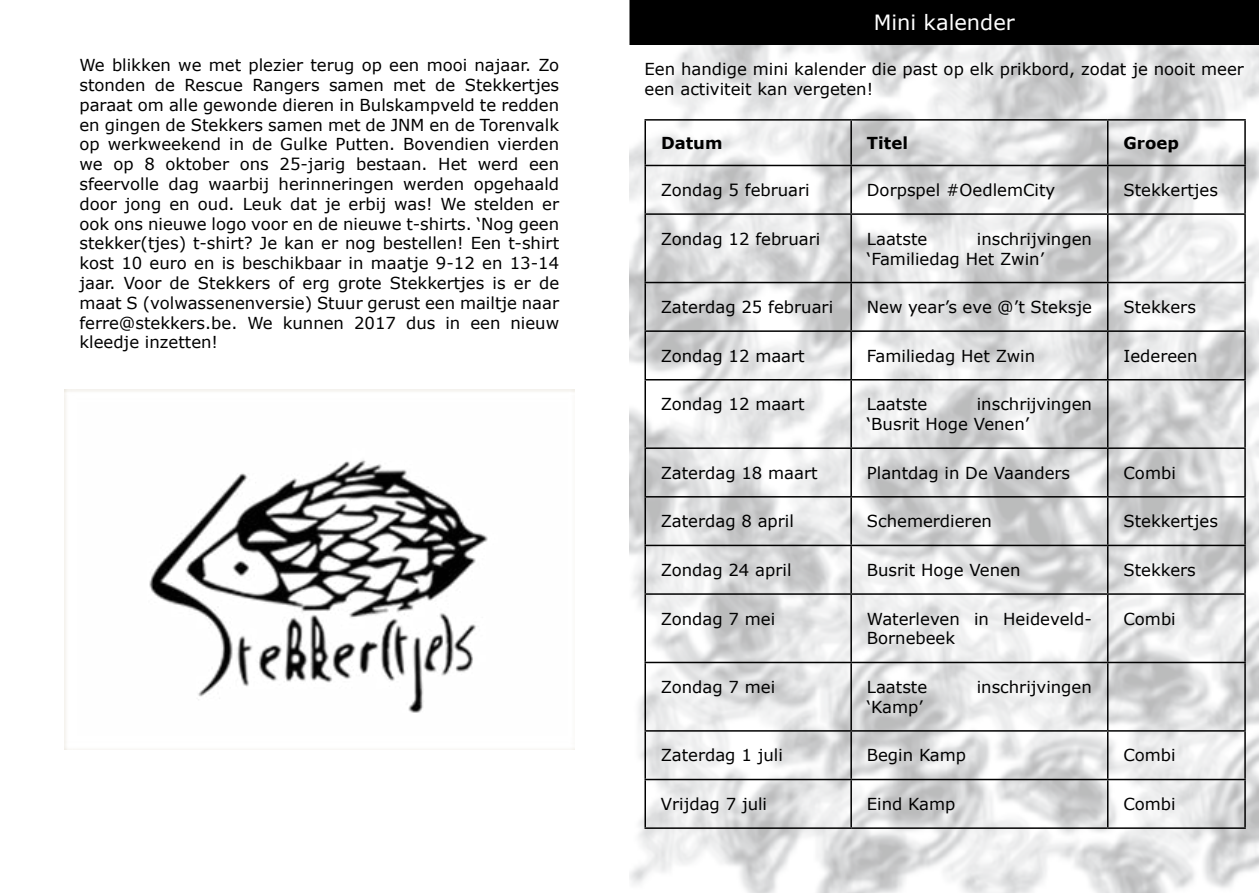
<style>
.page{position:relative;width:1259px;height:893px;background:#fff}
.page>*{position:absolute;margin:0;border:0;box-sizing:border-box;transform-origin:0 0}
.t1{font:21px "Verdana";color:#fff}
.t2{font:16.5px/19.8px "Verdana";color:#000}
.t3{font:700 16.5px "Verdana";color:#000}
</style>
<div class="page">
<img style="left:629px;top:45px;width:630px;height:848px">
<div style="left:629px;top:0;width:630px;height:45px;background:#000"></div>
<hr style="left:644px;top:119px;width:207px;height:2px;background:#000">
<hr style="left:644px;top:121px;width:2px;height:44px;background:#000">
<hr style="left:851px;top:119px;width:256px;height:2px;background:#000">
<hr style="left:850px;top:121px;width:2px;height:44px;background:#000">
<hr style="left:1107px;top:119px;width:138px;height:2px;background:#000">
<hr style="left:1107px;top:121px;width:1px;height:44px;background:#000">
<hr style="left:1244px;top:121px;width:1px;height:44px;background:#000">
<hr style="left:644px;top:165px;width:207px;height:1px;background:#000">
<hr style="left:644px;top:166px;width:2px;height:47px;background:#000">
<hr style="left:851px;top:165px;width:256px;height:1px;background:#000">
<hr style="left:850px;top:166px;width:2px;height:47px;background:#000">
<hr style="left:1107px;top:165px;width:138px;height:1px;background:#000">
<hr style="left:1107px;top:166px;width:1px;height:47px;background:#000">
<hr style="left:1244px;top:166px;width:1px;height:47px;background:#000">
<hr style="left:644px;top:213px;width:207px;height:2px;background:#000">
<hr style="left:644px;top:215px;width:2px;height:67px;background:#000">
<hr style="left:851px;top:213px;width:256px;height:2px;background:#000">
<hr style="left:850px;top:215px;width:2px;height:67px;background:#000">
<hr style="left:1107px;top:213px;width:138px;height:2px;background:#000">
<hr style="left:1107px;top:215px;width:1px;height:67px;background:#000">
<hr style="left:1244px;top:215px;width:1px;height:67px;background:#000">
<hr style="left:644px;top:282px;width:207px;height:1px;background:#000">
<hr style="left:644px;top:283px;width:2px;height:47px;background:#000">
<hr style="left:851px;top:282px;width:256px;height:1px;background:#000">
<hr style="left:850px;top:283px;width:2px;height:47px;background:#000">
<hr style="left:1107px;top:282px;width:138px;height:1px;background:#000">
<hr style="left:1107px;top:283px;width:1px;height:47px;background:#000">
<hr style="left:1244px;top:283px;width:1px;height:47px;background:#000">
<hr style="left:644px;top:330px;width:207px;height:2px;background:#000">
<hr style="left:644px;top:332px;width:2px;height:47px;background:#000">
<hr style="left:851px;top:330px;width:256px;height:2px;background:#000">
<hr style="left:850px;top:332px;width:2px;height:47px;background:#000">
<hr style="left:1107px;top:330px;width:138px;height:2px;background:#000">
<hr style="left:1107px;top:332px;width:1px;height:47px;background:#000">
<hr style="left:1244px;top:332px;width:1px;height:47px;background:#000">
<hr style="left:644px;top:379px;width:207px;height:1px;background:#000">
<hr style="left:644px;top:380px;width:2px;height:67px;background:#000">
<hr style="left:851px;top:379px;width:256px;height:1px;background:#000">
<hr style="left:850px;top:380px;width:2px;height:67px;background:#000">
<hr style="left:1107px;top:379px;width:138px;height:1px;background:#000">
<hr style="left:1107px;top:380px;width:1px;height:67px;background:#000">
<hr style="left:1244px;top:380px;width:1px;height:67px;background:#000">
<hr style="left:644px;top:447px;width:207px;height:2px;background:#000">
<hr style="left:644px;top:449px;width:2px;height:47px;background:#000">
<hr style="left:851px;top:447px;width:256px;height:2px;background:#000">
<hr style="left:850px;top:449px;width:2px;height:47px;background:#000">
<hr style="left:1107px;top:447px;width:138px;height:2px;background:#000">
<hr style="left:1107px;top:449px;width:1px;height:47px;background:#000">
<hr style="left:1244px;top:449px;width:1px;height:47px;background:#000">
<hr style="left:644px;top:496px;width:207px;height:2px;background:#000">
<hr style="left:644px;top:498px;width:2px;height:47px;background:#000">
<hr style="left:851px;top:496px;width:256px;height:2px;background:#000">
<hr style="left:850px;top:498px;width:2px;height:47px;background:#000">
<hr style="left:1107px;top:496px;width:138px;height:2px;background:#000">
<hr style="left:1107px;top:498px;width:1px;height:47px;background:#000">
<hr style="left:1244px;top:498px;width:1px;height:47px;background:#000">
<hr style="left:644px;top:545px;width:207px;height:1px;background:#000">
<hr style="left:644px;top:546px;width:2px;height:47px;background:#000">
<hr style="left:851px;top:545px;width:256px;height:1px;background:#000">
<hr style="left:850px;top:546px;width:2px;height:47px;background:#000">
<hr style="left:1107px;top:545px;width:138px;height:1px;background:#000">
<hr style="left:1107px;top:546px;width:1px;height:47px;background:#000">
<hr style="left:1244px;top:546px;width:1px;height:47px;background:#000">
<hr style="left:644px;top:593px;width:207px;height:2px;background:#000">
<hr style="left:644px;top:595px;width:2px;height:67px;background:#000">
<hr style="left:851px;top:593px;width:256px;height:2px;background:#000">
<hr style="left:850px;top:595px;width:2px;height:67px;background:#000">
<hr style="left:1107px;top:593px;width:138px;height:2px;background:#000">
<hr style="left:1107px;top:595px;width:1px;height:67px;background:#000">
<hr style="left:1244px;top:595px;width:1px;height:67px;background:#000">
<hr style="left:644px;top:662px;width:207px;height:1px;background:#000">
<hr style="left:644px;top:663px;width:2px;height:67px;background:#000">
<hr style="left:851px;top:662px;width:256px;height:1px;background:#000">
<hr style="left:850px;top:663px;width:2px;height:67px;background:#000">
<hr style="left:1107px;top:662px;width:138px;height:1px;background:#000">
<hr style="left:1107px;top:663px;width:1px;height:67px;background:#000">
<hr style="left:1244px;top:663px;width:1px;height:67px;background:#000">
<hr style="left:644px;top:730px;width:207px;height:2px;background:#000">
<hr style="left:644px;top:732px;width:2px;height:47px;background:#000">
<hr style="left:851px;top:730px;width:256px;height:2px;background:#000">
<hr style="left:850px;top:732px;width:2px;height:47px;background:#000">
<hr style="left:1107px;top:730px;width:138px;height:2px;background:#000">
<hr style="left:1107px;top:732px;width:1px;height:47px;background:#000">
<hr style="left:1244px;top:732px;width:1px;height:47px;background:#000">
<hr style="left:644px;top:779px;width:207px;height:1px;background:#000">
<hr style="left:644px;top:780px;width:2px;height:47px;background:#000">
<hr style="left:851px;top:779px;width:256px;height:1px;background:#000">
<hr style="left:850px;top:780px;width:2px;height:47px;background:#000">
<hr style="left:1107px;top:779px;width:138px;height:1px;background:#000">
<hr style="left:1107px;top:780px;width:1px;height:47px;background:#000">
<hr style="left:1244px;top:780px;width:1px;height:47px;background:#000">
<hr style="left:644px;top:827px;width:207px;height:2px;background:#000">
<hr style="left:851px;top:827px;width:256px;height:2px;background:#000">
<hr style="left:1107px;top:827px;width:138px;height:2px;background:#000">
<img style="left:65px;top:389px;width:509px;height:361px">
<p class="t2" style="left:79px;top:55px;width:481px;text-align:justify">We blikken we met plezier terug op een mooi najaar. Zo stonden de Rescue Rangers samen met de Stekkertjes paraat om alle gewonde dieren in Bulskampveld te redden en gingen de Stekkers samen met de JNM en de Torenvalk op werkweekend in de Gulke Putten. Bovendien vierden we op 8 oktober ons 25-jarig bestaan. Het werd een sfeervolle dag waarbij herinneringen werden opgehaald door jong en oud. Leuk dat je erbij was! We stelden er ook ons nieuwe logo voor en de nieuwe t-shirts. ‘Nog geen stekker(tjes) t-shirt? Je kan er nog bestellen! Een t-shirt kost 10 euro en is beschikbaar in maatje 9-12 en 13-14 jaar. Voor de Stekkers of erg grote Stekkertjes is er de maat S (volwassenenversie) Stuur gerust een mailtje naar ferre@stekkers.be. We kunnen 2017 dus in een nieuw kleedje inzetten!</p>
<p class="t1" style="left:873px;top:8px;width:143px">Mini kalender</p>
<p class="t2" style="left:644px;top:59px;width:601px">Een handige mini kalender die past op elk prikbord, zodat je nooit meer een activiteit kan vergeten!</p>
<p class="t3" style="left:661px;top:131px;width:63px">Datum</p>
<p class="t3" style="left:867px;top:131px;width:43px">Titel</p>
<p class="t3" style="left:1123px;top:131px;width:57px">Groep</p>
<p class="t2" style="left:661px;top:180px;width:150px">Zondag 5 februari</p>
<p class="t2" style="left:867px;top:180px;width:190px">Dorpspel #OedlemCity</p>
<p class="t2" style="left:1123px;top:180px;width:96px">Stekkertjes</p>
<p class="t2" style="left:661px;top:229px;width:161px">Zondag 12 februari</p>
<p class="t2" style="left:867px;top:229px;width:62px">Laatste</p>
<p class="t2" style="left:867px;top:229px;width:226px;text-indent:110px">inschrijvingen ‘Familiedag Het Zwin’</p>
<p class="t2" style="left:661px;top:297px;width:174px">Zaterdag 25 februari</p>
<p class="t2" style="left:867px;top:297px;width:227px">New year’s eve @’t Steksje</p>
<p class="t2" style="left:1123px;top:297px;width:74px">Stekkers</p>
<p class="t2" style="left:661px;top:346px;width:145px">Zondag 12 maart</p>
<p class="t2" style="left:867px;top:346px;width:170px">Familiedag Het Zwin</p>
<p class="t2" style="left:1123px;top:346px;width:76px">Iedereen</p>
<p class="t2" style="left:661px;top:394px;width:145px">Zondag 12 maart</p>
<p class="t2" style="left:867px;top:394px;width:62px">Laatste</p>
<p class="t2" style="left:867px;top:394px;width:226px;text-indent:110px">inschrijvingen ‘Busrit Hoge Venen’</p>
<p class="t2" style="left:661px;top:463px;width:158px">Zaterdag 18 maart</p>
<p class="t2" style="left:867px;top:463px;width:205px">Plantdag in De Vaanders</p>
<p class="t2" style="left:1123px;top:463px;width:54px">Combi</p>
<p class="t2" style="left:661px;top:511px;width:135px">Zaterdag 8 april</p>
<p class="t2" style="left:867px;top:511px;width:127px">Schemerdieren</p>
<p class="t2" style="left:1123px;top:511px;width:96px">Stekkertjes</p>
<p class="t2" style="left:661px;top:560px;width:132px">Zondag 24 april</p>
<p class="t2" style="left:867px;top:560px;width:155px">Busrit Hoge Venen</p>
<p class="t2" style="left:1123px;top:560px;width:74px">Stekkers</p>
<p class="t2" style="left:661px;top:608px;width:116px">Zondag 7 mei</p>
<p class="t2" style="left:867px;top:608px;width:226px">Waterleven in Heideveld-<br>Bornebeek</p>
<p class="t2" style="left:1123px;top:608px;width:54px">Combi</p>
<p class="t2" style="left:661px;top:677px;width:116px">Zondag 7 mei</p>
<p class="t2" style="left:867px;top:677px;width:62px">Laatste</p>
<p class="t2" style="left:976px;top:677px;width:117px">inschrijvingen</p>
<p class="t2" style="left:867px;top:697px;width:58px">‘Kamp’</p>
<p class="t2" style="left:661px;top:745px;width:123px">Zaterdag 1 juli</p>
<p class="t2" style="left:867px;top:745px;width:101px">Begin Kamp</p>
<p class="t2" style="left:1123px;top:745px;width:54px">Combi</p>
<p class="t2" style="left:661px;top:794px;width:108px">Vrijdag 7 juli</p>
<p class="t2" style="left:867px;top:794px;width:90px">Eind Kamp</p>
<p class="t2" style="left:1123px;top:794px;width:54px">Combi</p>
</div>
